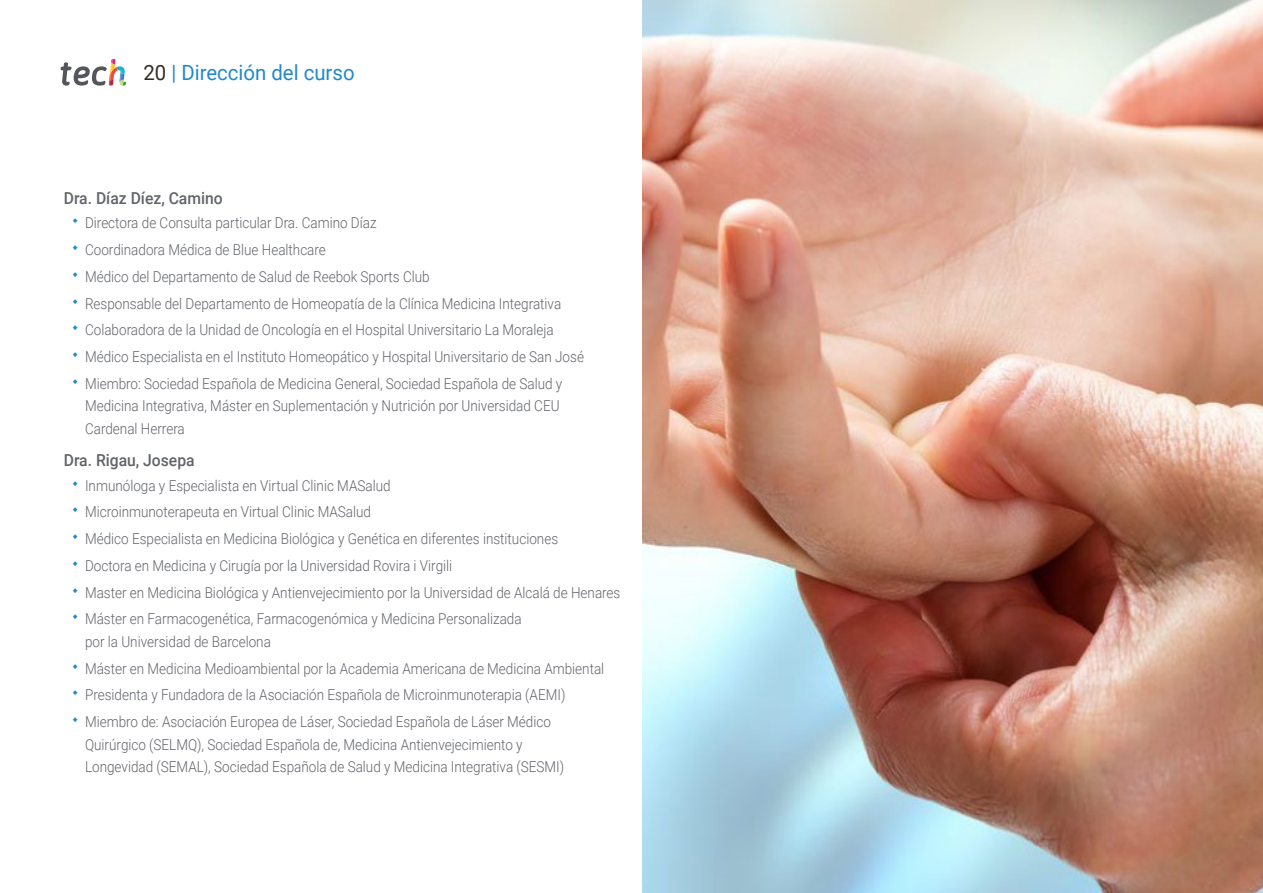
<style>
.page{position:relative;width:1263px;height:893px;background:#fff}
.page>*{position:absolute;margin:0;border:0;box-sizing:border-box;transform-origin:0 0}
.t1{font:21px "Roboto";color:#2488c9}
.t2{font:500 16.5px "Roboto";color:#61646a;scale:.95 1}
.t3{font:300 15px/26.7px "Roboto";color:#61646a;scale:.9 1}
.s1{color:#312e20}
</style>
<div class="page">
<svg style="left:61px;top:59px;width:65px;height:27px"></svg>
<img style="left:642px;top:0;width:621px;height:893px">
<h1 class="t1" style="left:144px;top:57px;width:213px"><span class="s1">20</span> | Dirección del curso</h1>
<p class="t2" style="left:64px;top:186px;width:169px">Dra. Díaz Díez, Camino</p>
<p class="t3" style="left:85px;top:209px;width:556px">Directora de Consulta particular Dra. Camino Díaz<br>Coordinadora Médica de Blue Healthcare<br>Médico del Departamento de Salud de Reebok Sports Club<br>Responsable del Departamento de Homeopatía de la Clínica Medicina Integrativa Colaboradora de la Unidad de Oncología en el Hospital Universitario La Moraleja Médico Especialista en el Instituto Homeopático y Hospital Universitario de San José Miembro: Sociedad Española de Medicina General, Sociedad Española de Salud y</p>
<p class="t3" style="left:85px;top:394px;width:529px;line-height:22.5px">Medicina Integrativa, Máster en Suplementación y Nutrición por Universidad CEU<br>Cardenal Herrera</p>
<p class="t2" style="left:64px;top:448px;width:139px">Dra. Rigau, Josepa</p>
<p class="t3" style="left:85px;top:471px;width:596px">Inmunóloga y Especialista en Virtual Clinic MASalud<br>Microinmunoterapeuta en Virtual Clinic MASalud<br>Médico Especialista en Medicina Biológica y Genética en diferentes instituciones<br>Doctora en Medicina y Cirugía por la Universidad Rovira i Virgili<br>Master en Medicina Biológica y Antienvejecimiento por la Universidad de Alcalá de Henares Máster en Farmacogenética, Farmacogenómica y Medicina Personalizada</p>
<p class="t3" style="left:85px;top:628px;width:578px">por la Universidad de Barcelona<br>Máster en Medicina Medioambiental por la Academia Americana de Medicina Ambiental Presidenta y Fundadora de la Asociación Española de Microinmunoterapia (AEMI)<br>Miembro de: Asociación Europea de Láser, Sociedad Española de Láser Médico</p>
<p class="t3" style="left:85px;top:732px;width:534px;line-height:22.5px">Quirúrgico (SELMQ), Sociedad Española de, Medicina Antienvejecimiento y<br>Longevidad (SEMAL), Sociedad Española de Salud y Medicina Integrativa (SESMI)</p>
</div>
